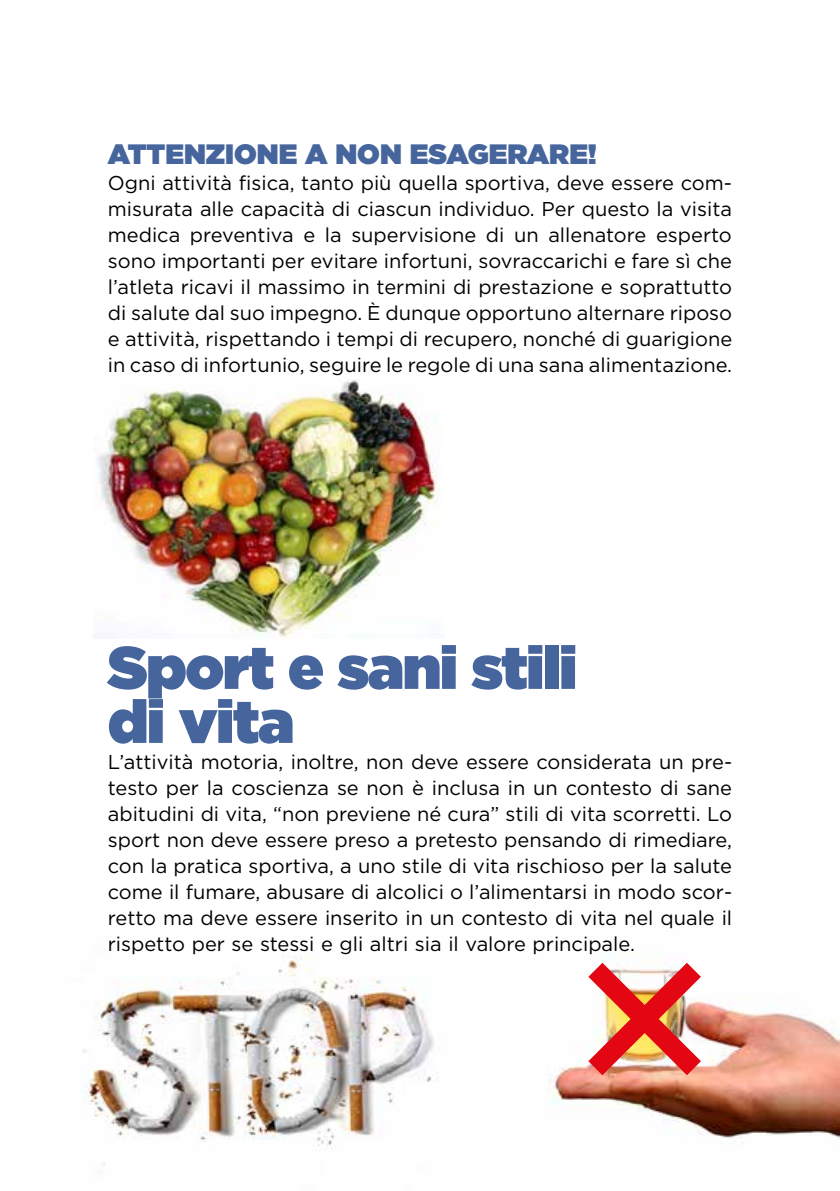
<style>
.page{position:relative;width:840px;height:1191px;background:#fff}
.page>*{position:absolute;margin:0;border:0;box-sizing:border-box;transform-origin:0 0}
.t1{font:900 60px/54px "Gotham";letter-spacing:-.025em;color:#47659d}
.t2{font:900 28px "Gotham";color:#47659d}
.t3{font:20px/26px "Gotham";color:#000;text-align:justify}
</style>
<div class="page">
<img style="left:548px;top:1006px;width:291px;height:137px">
<img style="left:567px;top:962px;width:154px;height:134px">
<img style="left:82px;top:955px;width:352px;height:210px">
<img style="left:97px;top:380px;width:342px;height:258px">
<h2 class="t2" style="left:108px;top:134px;width:490px">ATTENZIONE A NON ESAGERARE!</h2>
<p class="t3" style="left:108px;top:170px;width:625px">Ogni attività fisica, tanto più quella sportiva, deve essere com&shy;misurata alle capacità di ciascun individuo. Per questo la visita medica preventiva e la supervisione di un allenatore esperto sono importanti per evitare infortuni, sovraccarichi e fare sì che l’atleta ricavi il massimo in termini di prestazione e soprattutto di salute dal suo impegno. È dunque opportuno alternare riposo e attività, rispettando i tempi di recupero, nonché di guarigione in caso di infortunio, seguire le regole di una sana alimentazione.</p>
<h1 class="t1" style="left:108px;top:639px;width:470px">Sport e sani stili di vita</h1>
<p class="t3" style="left:108px;top:748px;width:625px">L’attività motoria, inoltre, non deve essere considerata un pre&shy;testo per la coscienza se non è inclusa in un contesto di sane abitudini di vita, “non previene né cura” stili di vita scorretti. Lo sport non deve essere preso a pretesto pensando di rimediare, con la pratica sportiva, a uno stile di vita rischioso per la salute come il fumare, abusare di alcolici o l’alimentarsi in modo scor&shy;retto ma deve essere inserito in un contesto di vita nel quale il rispetto per se stessi e gli altri sia il valore principale.</p>
</div>
